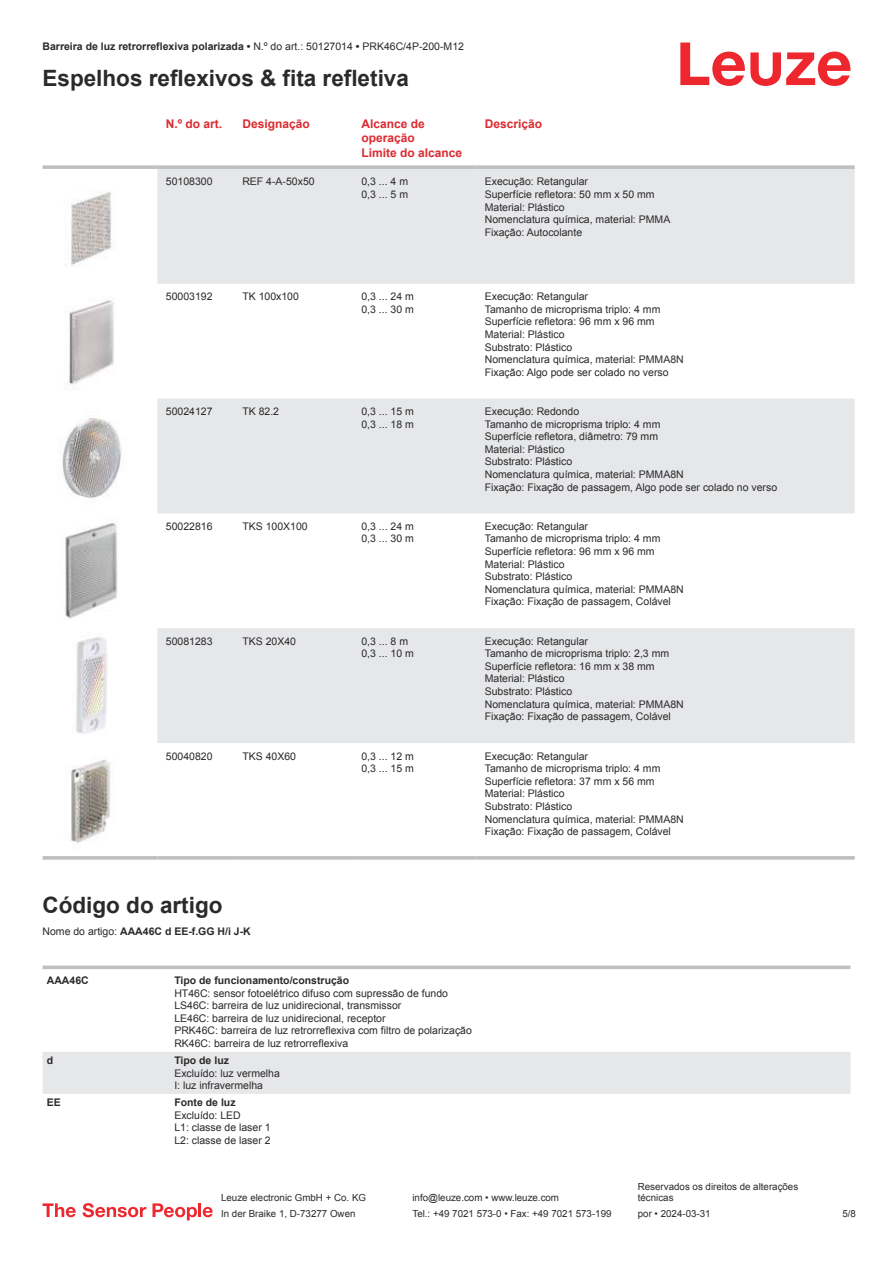
<style>
.page{position:relative;width:893px;height:1263px;background:#fff}
.page>*{position:absolute;margin:0;border:0;box-sizing:border-box;transform-origin:0 0}
.t1{font:700 22.5px "Arial";color:#2b292a}
.t2{font:700 12px/14.4px "Arial";color:#db2a30}
.t3{font:10.5px/12.6px "Arial";color:#2b292a}
.t4{font:700 10.5px "Arial";color:#2b292a}
.t5{font:9.75px/11.7px "Arial";color:#2b292a}
.s1{font-weight:400}
</style>
<div class="page">
<svg style="left:680px;top:43px;width:170px;height:43px"></svg>
<svg style="left:157px;top:169px;width:698px;height:574px;fill:#e6e7e9"></svg>
<svg style="left:43px;top:165px;width:114px;height:4px"></svg>
<svg style="left:157px;top:165px;width:77px;height:4px"></svg>
<svg style="left:234px;top:165px;width:119px;height:4px"></svg>
<svg style="left:353px;top:165px;width:123px;height:4px"></svg>
<svg style="left:476px;top:165px;width:379px;height:4px;background:#c3c5c7"></svg>
<svg style="left:43px;top:856px;width:114px;height:4px"></svg>
<svg style="left:157px;top:856px;width:77px;height:4px"></svg>
<svg style="left:234px;top:856px;width:119px;height:4px"></svg>
<svg style="left:353px;top:856px;width:123px;height:4px"></svg>
<svg style="left:476px;top:856px;width:379px;height:4px;background:#c3c5c7"></svg>
<img style="left:71px;top:192px;width:41px;height:74px">
<img style="left:69px;top:300px;width:45px;height:85px">
<img style="left:62px;top:418px;width:60px;height:81px">
<img style="left:65px;top:523px;width:53px;height:96px">
<img style="left:73px;top:637px;width:34px;height:97px">
<img style="left:70px;top:759px;width:41px;height:84px">
<div style="left:43px;top:1052px;width:807px;height:42px;background:#e6e7e9"></div>
<svg style="left:43px;top:965px;width:127px;height:4px"></svg>
<svg style="left:170px;top:965px;width:680px;height:4px;background:#c6c7c9"></svg>
<svg style="left:43px;top:1203px;width:33px;height:14px"></svg>
<svg style="left:83px;top:1203px;width:63px;height:14px"></svg>
<svg style="left:153px;top:1203px;width:44px;height:17px"></svg>
<hr style="left:198px;top:1203px;width:3px;height:14px;background:#ed272d">
<svg style="left:203px;top:1207px;width:10px;height:10px"></svg>
<p class="t4" style="left:43px;top:43px;width:423px">Barreira de luz retrorreflexiva polarizada • <span class="s1">N.º do art.: 50127014</span> • <span class="s1">PRK46C/4P-200-M12</span></p>
<h1 class="t1" style="left:43px;top:70px;width:368px">Espelhos reflexivos &amp; fita refletiva</h1>
<p class="t2" style="left:166px;top:117px;width:58px">N.º do art.</p>
<p class="t2" style="left:242px;top:117px;width:69px">Designação</p>
<p class="t2" style="left:361px;top:117px;width:102px">Alcance de operação<br>Limite do alcance</p>
<p class="t2" style="left:485px;top:117px;width:59px">Descrição</p>
<p class="t3" style="left:166px;top:176px;width:48px">50108300</p>
<p class="t3" style="left:242px;top:176px;width:74px">REF 4-A-50x50</p>
<p class="t3" style="left:361px;top:176px;width:48px">0,3 ... 4 m<br>0,3 ... 5 m</p>
<p class="t3" style="left:485px;top:176px;width:187px">Execução: Retangular<br>Superfície refletora: 50 mm x 50 mm<br>Material: Plástico<br>Nomenclatura química, material: PMMA<br>Fixação: Autocolante</p>
<p class="t3" style="left:166px;top:291px;width:48px">50003192</p>
<p class="t3" style="left:242px;top:291px;width:58px">TK 100x100</p>
<p class="t3" style="left:361px;top:291px;width:54px">0,3 ... 24 m<br>0,3 ... 30 m</p>
<p class="t3" style="left:485px;top:291px;width:200px">Execução: Retangular<br>Tamanho de microprisma triplo: 4 mm<br>Superfície refletora: 96 mm x 96 mm<br>Material: Plástico<br>Substrato: Plástico<br>Nomenclatura química, material: PMMA8N<br>Fixação: Algo pode ser colado no verso</p>
<p class="t3" style="left:166px;top:406px;width:48px">50024127</p>
<p class="t3" style="left:242px;top:406px;width:38px">TK 82.2</p>
<p class="t3" style="left:361px;top:406px;width:54px">0,3 ... 15 m<br>0,3 ... 18 m</p>
<p class="t3" style="left:485px;top:406px;width:294px">Execução: Redondo<br>Tamanho de microprisma triplo: 4 mm<br>Superfície refletora, diâmetro: 79 mm<br>Material: Plástico<br>Substrato: Plástico<br>Nomenclatura química, material: PMMA8N<br>Fixação: Fixação de passagem, Algo pode ser colado no verso</p>
<p class="t3" style="left:166px;top:521px;width:48px">50022816</p>
<p class="t3" style="left:242px;top:521px;width:67px">TKS 100X100</p>
<p class="t3" style="left:361px;top:521px;width:54px">0,3 ... 24 m<br>0,3 ... 30 m</p>
<p class="t3" style="left:485px;top:521px;width:200px">Execução: Retangular<br>Tamanho de microprisma triplo: 4 mm<br>Superfície refletora: 96 mm x 96 mm<br>Material: Plástico<br>Substrato: Plástico<br>Nomenclatura química, material: PMMA8N<br>Fixação: Fixação de passagem, Colável</p>
<p class="t3" style="left:166px;top:636px;width:48px">50081283</p>
<p class="t3" style="left:242px;top:636px;width:55px">TKS 20X40</p>
<p class="t3" style="left:361px;top:636px;width:54px">0,3 ... 8 m<br>0,3 ... 10 m</p>
<p class="t3" style="left:485px;top:636px;width:200px">Execução: Retangular<br>Tamanho de microprisma triplo: 2,3 mm<br>Superfície refletora: 16 mm x 38 mm<br>Material: Plástico<br>Substrato: Plástico<br>Nomenclatura química, material: PMMA8N<br>Fixação: Fixação de passagem, Colável</p>
<p class="t3" style="left:166px;top:750px;width:48px">50040820</p>
<p class="t3" style="left:242px;top:750px;width:55px">TKS 40X60</p>
<p class="t3" style="left:361px;top:750px;width:54px">0,3 ... 12 m<br>0,3 ... 15 m</p>
<p class="t3" style="left:485px;top:750px;width:200px">Execução: Retangular<br>Tamanho de microprisma triplo: 4 mm<br>Superfície refletora: 37 mm x 56 mm<br>Material: Plástico<br>Substrato: Plástico<br>Nomenclatura química, material: PMMA8N<br>Fixação: Fixação de passagem, Colável</p>
<h1 class="t1" style="left:43px;top:896px;width:181px">Código do artigo</h1>
<p class="t4" style="left:43px;top:928px;width:210px"><span class="s1">Nome do artigo:</span> AAA46C d EE-f.GG H/i J-K</p>
<p class="t4" style="left:47px;top:976px;width:43px">AAA46C</p>
<p class="t4" style="left:174px;top:976px;width:176px">Tipo de funcionamento/construção</p>
<p class="t3" style="left:174px;top:987px;width:299px">HT46C: sensor fotoelétrico difuso com supressão de fundo LS46C: barreira de luz unidirecional, transmissor<br>LE46C: barreira de luz unidirecional, receptor<br>PRK46C: barreira de luz retrorreflexiva com filtro de polarização RK46C: barreira de luz retrorreflexiva</p>
<p class="t4" style="left:47px;top:1056px;width:8px">d</p>
<p class="t4" style="left:174px;top:1056px;width:56px">Tipo de luz</p>
<p class="t3" style="left:174px;top:1067px;width:107px">Excluído: luz vermelha<br>I: luz infravermelha</p>
<p class="t4" style="left:47px;top:1098px;width:16px">EE</p>
<p class="t4" style="left:174px;top:1098px;width:63px">Fonte de luz</p>
<p class="t3" style="left:174px;top:1109px;width:98px">Excluído: LED<br>L1: classe de laser 1<br>L2: classe de laser 2</p>
<p class="t5" style="left:221px;top:1193px;width:146px">Leuze electronic GmbH + Co. KG</p>
<p class="t5" style="left:412px;top:1193px;width:148px">info@leuze.com • www.leuze.com</p>
<p class="t5" style="left:638px;top:1181px;width:162px">Reservados os direitos de alterações técnicas</p>
<p class="t5" style="left:221px;top:1209px;width:136px">In der Braike 1, D-73277 Owen</p>
<p class="t5" style="left:412px;top:1209px;width:201px">Tel.: +49 7021 573-0 • Fax: +49 7021 573-199</p>
<p class="t5" style="left:638px;top:1209px;width:74px">por • 2024-03-31</p>
<p class="t5" style="left:842px;top:1209px;width:15px">5 /8</p>
</div>
